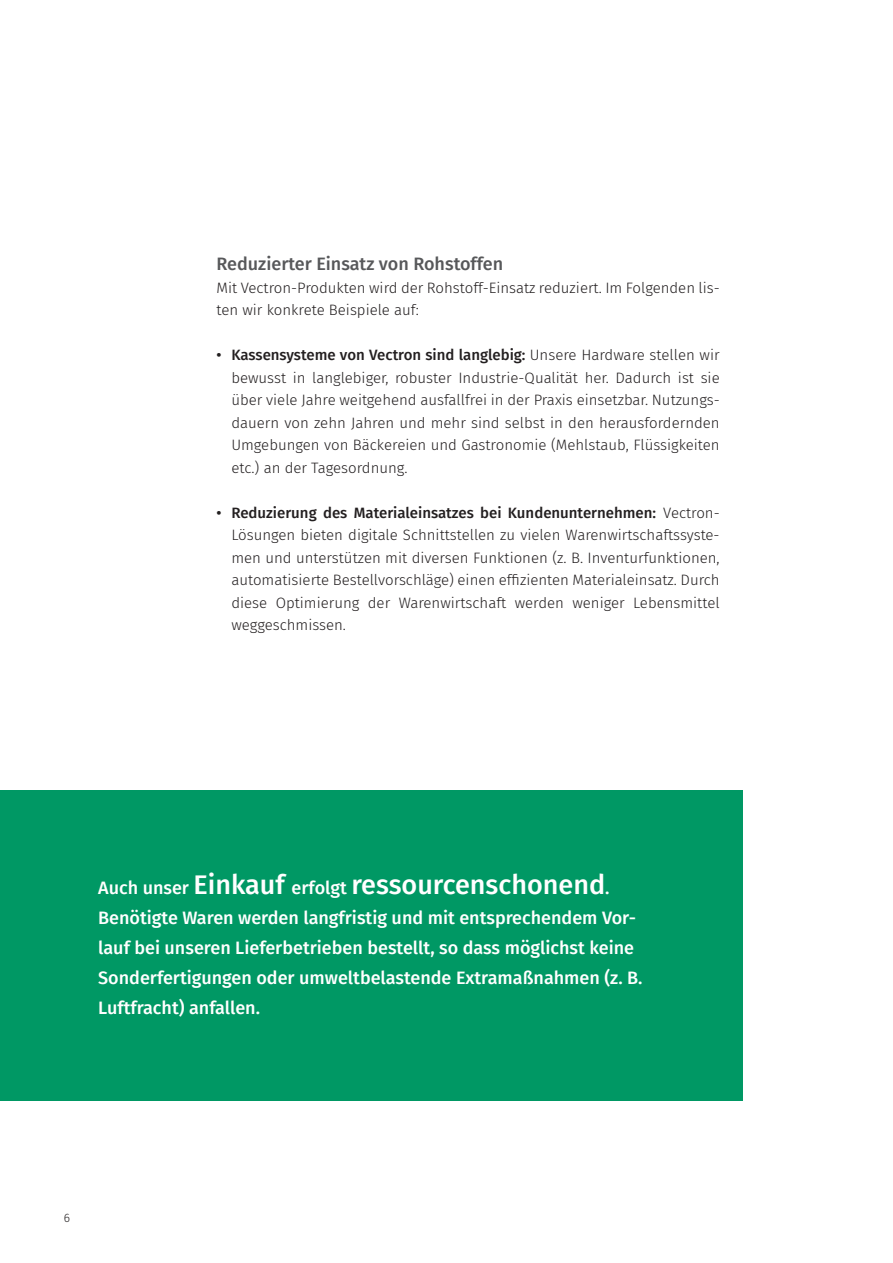
<style>
.page{position:relative;width:893px;height:1263px;background:#fff}
.page>*{position:absolute;margin:0;border:0;box-sizing:border-box;transform-origin:0 0}
.t1{font:500 27px "Fira Sans";color:#fff}
.t2{font:500 18px/30px "Fira Sans";color:#fff}
.t3{font:500 18px "Fira Sans";color:#57585a}
.t4{font:300 15px/22.5px "Fira Sans";color:#231f20;text-align:justify}
.t5{font:300 12px "Fira Sans";color:#231f20}
.s1{font-weight:500}
.s2{font-size:18px}
</style>
<div class="page">
<div style="left:0;top:791px;width:742px;height:310px;background:#009864"></div>
<p class="t3" style="left:216px;top:249px;width:288px">Reduzierter Einsatz von Rohstoffen</p>
<p class="t4" style="left:216px;top:276px;width:505px">Mit Vectron-Produkten wird der Rohstoff-Einsatz reduziert. Im Folgenden lis&shy;ten wir konkrete Beispiele auf:</p>
<p class="t4" style="left:231px;top:343px;width:490px;text-indent:-15px"><span class="s1">• Kassensysteme von Vectron sind langlebig:</span> Unsere Hardware stellen wir bewusst in langlebiger, robuster Industrie-Qualität her. Dadurch ist sie über viele Jahre weitgehend ausfallfrei in der Praxis einsetzbar. Nutzungs&shy;dauern von zehn Jahren und mehr sind selbst in den herausfordernden Umgebungen von Bäckereien und Gastronomie (Mehlstaub, Flüssigkeiten etc.) an der Tagesordnung.</p>
<p class="t4" style="left:231px;top:501px;width:490px;text-indent:-15px"><span class="s1">• Reduzierung des Materialeinsatzes bei Kundenunternehmen:</span> Vectron-Lösungen bieten digitale Schnittstellen zu vielen Warenwirtschaftssyste&shy;men und unterstützen mit diversen Funktionen (z. B. Inventurfunktionen, automatisierte Bestellvorschläge) einen effizienten Materialeinsatz. Durch diese Optimierung der Warenwirtschaft werden weniger Lebensmittel weggeschmissen.</p>
<h1 class="t1" style="left:98px;top:863px;width:513px"><span class="s2">Auch unser</span> Einkauf <span class="s2">erfolgt</span> ressourcenschonend<span class="s2">.</span></h1>
<p class="t2" style="left:98px;top:902px;width:546px">Benötigte Waren werden langfristig und mit entsprechendem Vor&shy;lauf bei unseren Lieferbetrieben bestellt, so dass möglichst keine Sonderfertigungen oder umweltbelastende Extramaßnahmen (z. B.<br>Luftfracht) anfallen.</p>
<p class="t5" style="left:64px;top:1209px;width:8px">6</p>
</div>
